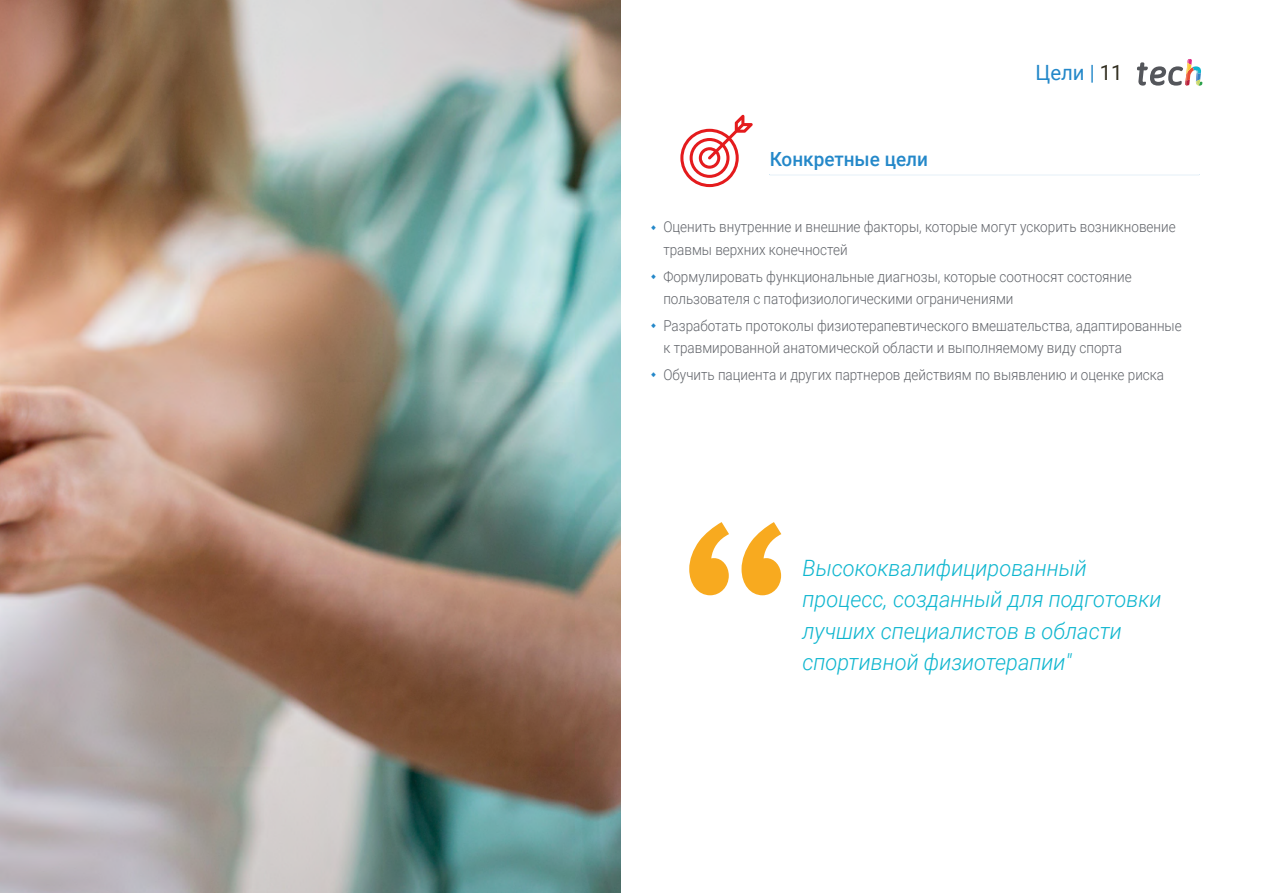
<style>
.page{position:relative;width:1263px;height:893px;background:#fff}
.page>*{position:absolute;margin:0;border:0;box-sizing:border-box;transform-origin:0 0}
.t1{font:italic 300 22.5px/31.5px "Roboto";color:#0fb6cf}
.t2{font:21px "Roboto";color:#2488c9}
.t3{font:500 19.5px "Roboto";color:#2488c9}
.t4{font:300 15px/22.5px "Roboto";color:#61646a;scale:.9 1}
.s1{color:#312e20}
</style>
<div class="page">
<svg style="left:680px;top:115px;width:73px;height:72px"></svg>
<img style="left:0;top:0;width:621px;height:893px">
<svg style="left:1137px;top:59px;width:65px;height:27px"></svg>
<svg style="left:689px;top:522px;width:92px;height:73px"></svg>
<h3 class="t3" style="left:770px;top:145px;width:160px">Конкретные цели</h3>
<h2 class="t2" style="left:1035px;top:57px;width:89px">Цели | <span class="s1">11</span></h2>
<p class="t4" style="left:663px;top:215px;width:571px">Оценить внутренние и внешние факторы, которые могут ускорить возникновение травмы верхних конечностей</p>
<p class="t4" style="left:663px;top:264px;width:522px">Формулировать функциональные диагнозы, которые соотносят состояние пользователя с патофизиологическими ограничениями</p>
<p class="t4" style="left:663px;top:314px;width:577px">Разработать протоколы физиотерапевтического вмешательства, адаптированные к травмированной анатомической области и выполняемому виду спорта</p>
<p class="t4" style="left:663px;top:363px;width:558px">Обучить пациента и других партнеров действиям по выявлению и оценке риска</p>
<h1 class="t1" style="left:803px;top:551px;width:360px">Высококвалифицированный процесс, созданный для подготовки лучших специалистов в области спортивной физиотерапии"</h1>
</div>
